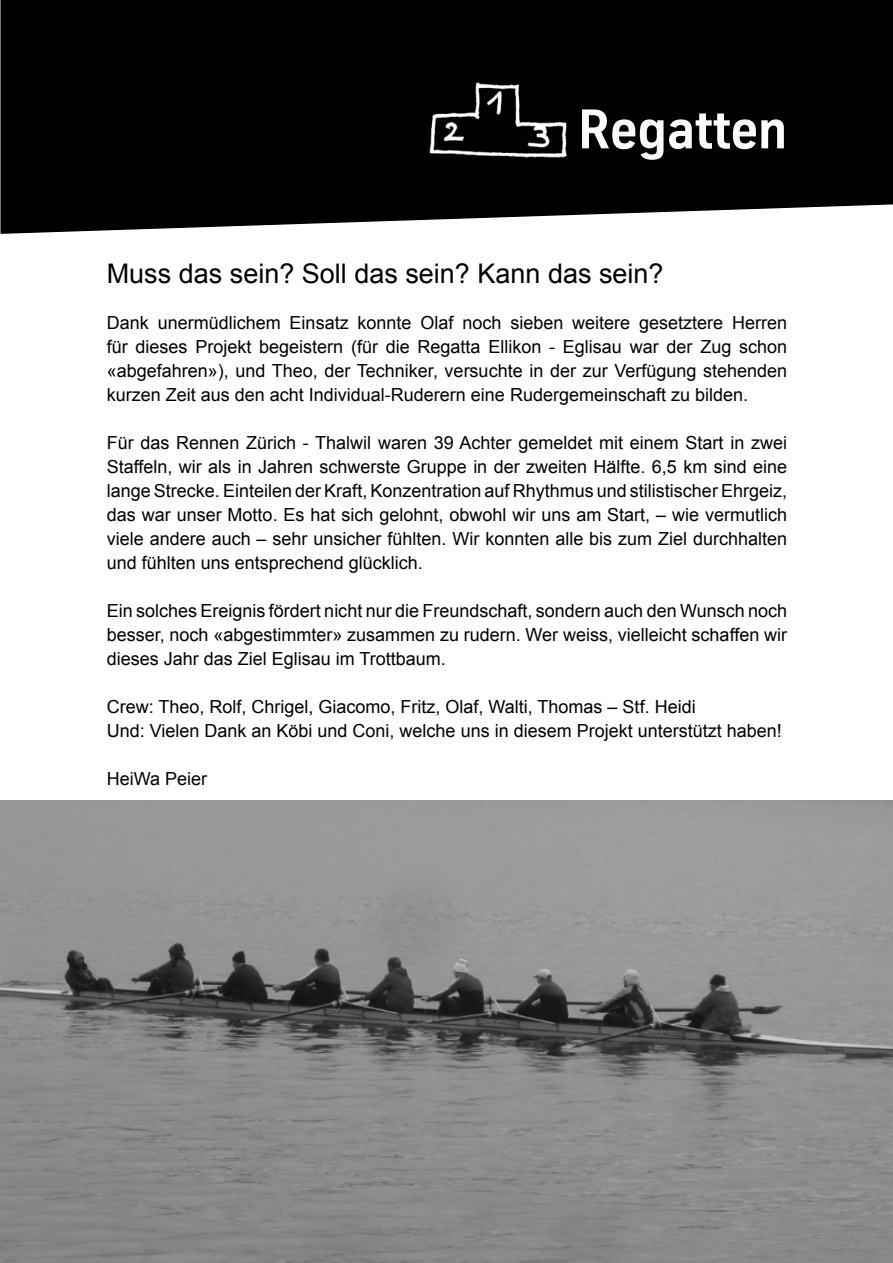
<style>
.page{position:relative;width:893px;height:1263px;background:#fff}
.page>*{position:absolute;margin:0;border:0;box-sizing:border-box;transform-origin:0 0}
.t1{font:700 54px "TK Type";color:#fbfbfb}
.t2{font:27px "Arial";color:#000}
.t3{font:18px/24px "Arial";color:#000;text-align:justify}
</style>
<div class="page">
<svg style="left:0;top:0;width:893px;height:234px;background:#131313"></svg>
<img style="left:396px;top:62px;width:178px;height:116px">
<img style="left:0;top:801px;width:893px;height:462px">
<h1 class="t1" style="left:578px;top:101px;width:211px">Regatten</h1>
<h2 class="t2" style="left:107px;top:256px;width:558px">Muss das sein? Soll das sein? Kann das sein?</h2>
<p class="t3" style="left:107px;top:311px;width:682px">Dank unermüdlichem Einsatz konnte Olaf noch sieben weitere gesetztere Herren für dieses Projekt begeistern (für die Regatta Ellikon - Eglisau war der Zug schon «abgefahren»), und Theo, der Techniker, versuchte in der zur Verfügung stehenden kurzen Zeit aus den acht Individual-Ruderern eine Rudergemeinschaft zu bilden.</p>
<p class="t3" style="left:107px;top:431px;width:682px">Für das Rennen Zürich - Thalwil waren 39 Achter gemeldet mit einem Start in zwei Staffeln, wir als in Jahren schwerste Gruppe in der zweiten Hälfte. 6,5 km sind eine lange Strecke. Einteilen der Kraft, Konzentration auf Rhythmus und stilistischer Ehrgeiz, das war unser Motto. Es hat sich gelohnt, obwohl wir uns am Start, – wie vermutlich viele andere auch – sehr unsicher fühlten. Wir konnten alle bis zum Ziel durchhalten und fühlten uns entsprechend glücklich.</p>
<p class="t3" style="left:107px;top:599px;width:682px">Ein solches Ereignis fördert nicht nur die Freundschaft, sondern auch den Wunsch noch besser, noch «abgestimmter» zusammen zu rudern. Wer weiss, vielleicht schaffen wir dieses Jahr das Ziel Eglisau im Trottbaum.</p>
<p class="t3" style="left:107px;top:695px;width:677px">Crew: Theo, Rolf, Chrigel, Giacomo, Fritz, Olaf, Walti, Thomas – Stf. Heidi<br>Und: Vielen Dank an Köbi und Coni, welche uns in diesem Projekt unterstützt haben!</p>
<p class="t3" style="left:107px;top:767px;width:102px">HeiWa Peier</p>
</div>
